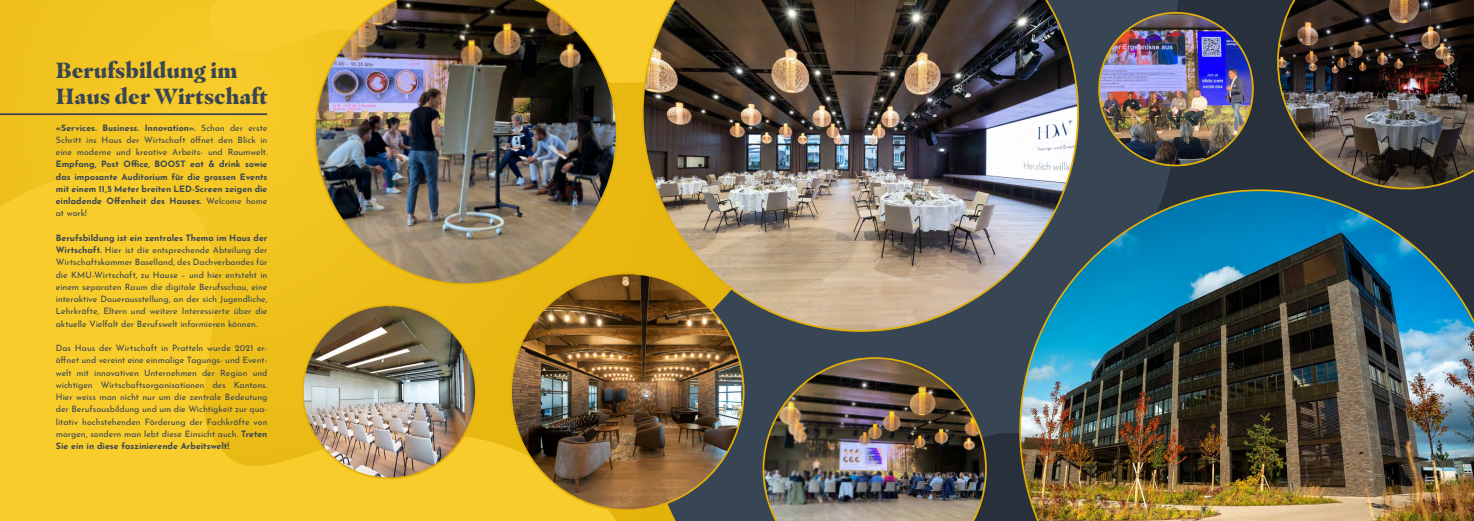
<style>
.page{position:relative;width:1474px;height:521px;background:#fff}
.page>*{position:absolute;margin:0;border:0;box-sizing:border-box;transform-origin:0 0}
.t1{font:900 21.88px/26.2px "Masqualero";color:#384554}
.t2{font:8.75px/12.2px "Josefin Sans";letter-spacing:-.005em;color:#384554;text-align:justify}
.t3{font:700 8.75px/12.2px "Josefin Sans";color:#384554;text-align:justify}
.s1{font-weight:700}
.s2{font-weight:400}
</style>
<div class="page">
<div style="left:0;top:0;width:1473px;height:521px;background:linear-gradient(to bottom,#edc225,#fbcf2d)"></div>
<div style="left:638px;top:0;width:476px;height:521px;background:#384554"></div>
<div style="left:1165px;top:0;width:111px;height:189px;background:#27303b"></div>
<svg style="left:986px;top:425px;width:33px;height:96px;background:#29323d"></svg>
<img style="left:1099px;top:13px;width:153px;height:152px">
<img style="left:1276px;top:0;width:197px;height:189px">
<img style="left:762px;top:357px;width:224px;height:164px">
<img style="left:1019px;top:189px;width:454px;height:332px">
<svg style="left:204px;top:154px;width:440px;height:367px;background:#f0c21f"></svg>
<hr style="left:0;top:113px;width:267px;height:2px;background:#384554">
<img style="left:511px;top:273px;width:232px;height:237px">
<img style="left:303px;top:305px;width:173px;height:173px;border-radius:87px">
<div style="left:617px;top:0;width:25px;height:88px;background:#f8cc2b"></div>
<img style="left:314px;top:0;width:303px;height:285px">
<img style="left:642px;top:0;width:436px;height:332px">
<h1 class="t1" style="left:56px;top:57px;width:214px">Berufsbildung im<br>Haus der Wirtschaft</h1>
<p class="t2" style="left:56px;top:120px;width:213px"><span class="s1">«Services. Business. Innovation».</span> Schon der erste Schritt ins Haus der Wirtschaft öffnet den Blick in eine moderne und kreative Arbeits- und Raumwelt.</p>
<p class="t3" style="left:56px;top:157px;width:213px">Empfang, Post Office, BOOST eat &amp; drink sowie das imposante Auditorium für die grossen Events mit einem 11,5 Meter breiten LED-Screen zeigen die einladende Offenheit des Hauses. <span class="s2">Welcome home at work!</span></p>
<p class="t2" style="left:56px;top:231px;width:213px"><span class="s1">Berufsbildung ist ein zentrales Thema im Haus der Wirtschaft.</span> Hier ist die entsprechende Abteilung der Wirtschaftskammer Baselland, des Dachverbandes für die KMU-Wirtschaft, zu Hause – und hier entsteht in einem separaten Raum die digitale Berufsschau, eine interaktive Dauerausstellung, an der sich Jugendliche, Lehrkräfte, Eltern und weitere Interessierte über die aktuelle Vielfalt der Berufswelt informieren können.</p>
<p class="t2" style="left:56px;top:341px;width:213px">Das Haus der Wirtschaft in Pratteln wurde 2021 er&shy;öffnet und vereint eine einmalige Tagungs- und Event&shy;welt mit innovativen Unternehmen der Region und wichtigen Wirtschaftsorganisationen des Kantons.<br>Hier weiss man nicht nur um die zentrale Bedeutung der Berufsausbildung und um die Wichtigkeit zur qua&shy;litativ hochstehenden Förderung der Fachkräfte von morgen, sondern man lebt diese Einsicht auch. <span class="s1">Treten Sie ein in diese faszinierende Arbeitswelt!</span></p>
</div>
